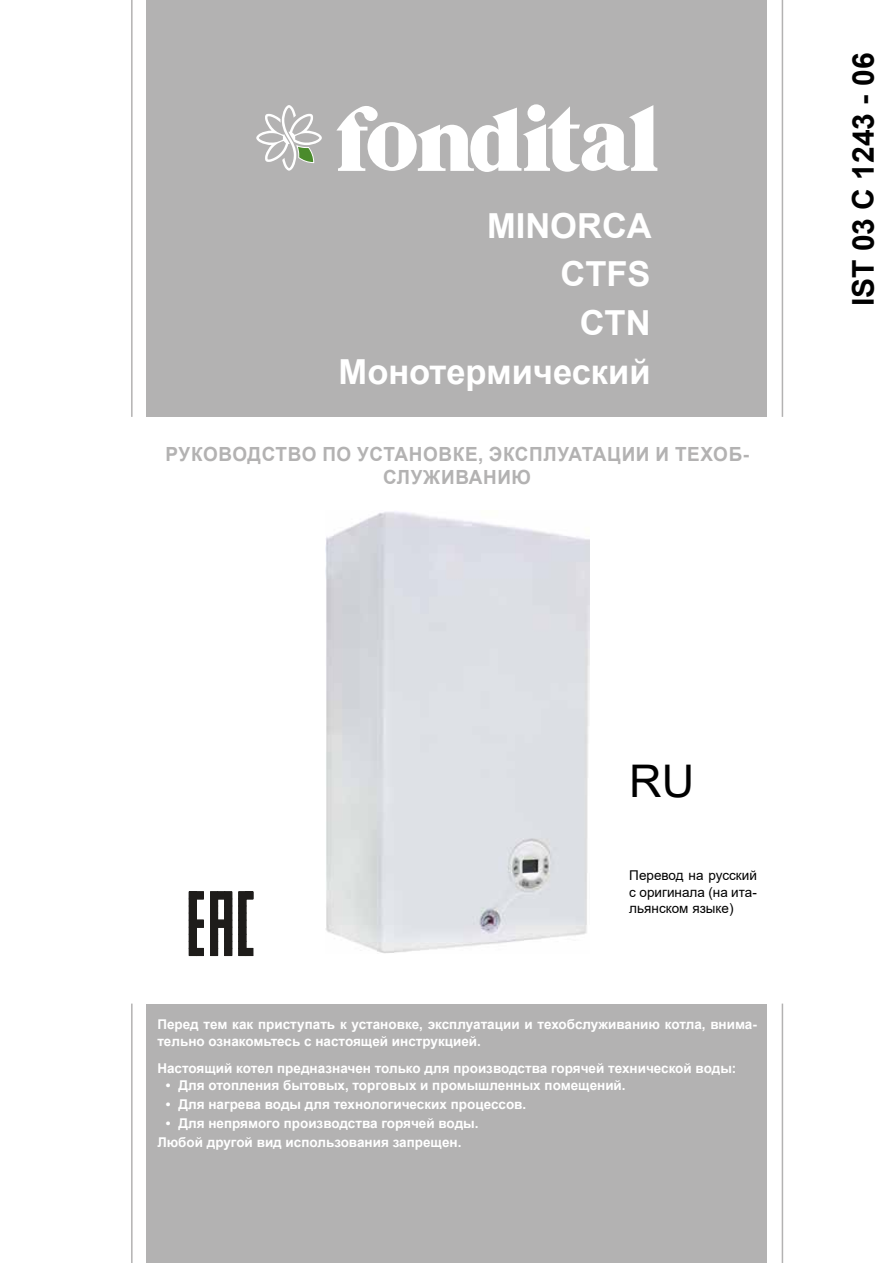
<style>
.page{position:relative;width:893px;height:1263px;background:#fff}
.page>*{position:absolute;margin:0;border:0;box-sizing:border-box;transform-origin:0 0}
.t1{font:45px "Arial";color:#000}
.t2{font:700 34.5px/48.6px "Arial";color:#fff;text-align:right}
.t3{font:700 30px "Arial";color:#000}
.t4{font:700 19.5px/23.4px "Arial";letter-spacing:.035em;color:#b3b2b2;text-align:center}
.t5{font:700 13.5px/16.2px "Arial";color:#fff}
.t6{font:13.5px/16.2px "Arial";color:#000;text-align:justify}
</style>
<div class="page">
<div style="left:146px;top:0;width:620px;height:417px;background:#b3b2b2"></div>
<hr style="left:131px;top:0;width:2px;height:417px;background:#b3b2b2">
<hr style="left:782px;top:0;width:1px;height:417px;background:#b3b2b2">
<div style="left:146px;top:1003px;width:620px;height:260px;background:#b3b2b2"></div>
<hr style="left:131px;top:1003px;width:2px;height:260px;background:#b3b2b2">
<hr style="left:782px;top:1003px;width:1px;height:260px;background:#b3b2b2">
<svg style="left:336px;top:105px;width:321px;height:67px"></svg>
<svg style="left:256px;top:105px;width:66px;height:66px"></svg>
<div style="left:210px;top:892px;width:8px;height:7px;background:#1e1c1a"></div>
<div style="left:218px;top:892px;width:7px;height:7px;background:#1e1c1a"></div>
<div style="left:225px;top:892px;width:7px;height:7px;background:#1e1c1a"></div>
<div style="left:189px;top:899px;width:7px;height:7px;background:#1e1c1a"></div>
<div style="left:210px;top:899px;width:8px;height:7px;background:#1e1c1a"></div>
<div style="left:225px;top:899px;width:7px;height:7px;background:#1e1c1a"></div>
<div style="left:239px;top:899px;width:7px;height:7px;background:#1e1c1a"></div>
<div style="left:189px;top:906px;width:7px;height:7px;background:#1e1c1a"></div>
<div style="left:210px;top:906px;width:8px;height:7px;background:#1e1c1a"></div>
<div style="left:225px;top:906px;width:7px;height:7px;background:#1e1c1a"></div>
<div style="left:239px;top:906px;width:7px;height:7px;background:#1e1c1a"></div>
<div style="left:189px;top:913px;width:7px;height:7px;background:#1e1c1a"></div>
<div style="left:210px;top:913px;width:8px;height:7px;background:#1e1c1a"></div>
<div style="left:225px;top:913px;width:7px;height:7px;background:#1e1c1a"></div>
<div style="left:239px;top:913px;width:7px;height:7px;background:#1e1c1a"></div>
<div style="left:210px;top:920px;width:8px;height:7px;background:#1e1c1a"></div>
<div style="left:218px;top:920px;width:7px;height:7px;background:#1e1c1a"></div>
<div style="left:225px;top:920px;width:7px;height:7px;background:#1e1c1a"></div>
<div style="left:239px;top:920px;width:7px;height:7px;background:#1e1c1a"></div>
<div style="left:189px;top:927px;width:7px;height:7px;background:#1e1c1a"></div>
<div style="left:210px;top:927px;width:8px;height:7px;background:#1e1c1a"></div>
<div style="left:225px;top:927px;width:7px;height:7px;background:#1e1c1a"></div>
<div style="left:239px;top:927px;width:7px;height:7px;background:#1e1c1a"></div>
<div style="left:189px;top:934px;width:7px;height:7px;background:#1e1c1a"></div>
<div style="left:210px;top:934px;width:8px;height:7px;background:#1e1c1a"></div>
<div style="left:225px;top:934px;width:7px;height:7px;background:#1e1c1a"></div>
<div style="left:239px;top:934px;width:7px;height:7px;background:#1e1c1a"></div>
<div style="left:189px;top:941px;width:7px;height:7px;background:#1e1c1a"></div>
<div style="left:210px;top:941px;width:8px;height:7px;background:#1e1c1a"></div>
<div style="left:225px;top:941px;width:7px;height:7px;background:#1e1c1a"></div>
<div style="left:239px;top:941px;width:7px;height:7px;background:#1e1c1a"></div>
<div style="left:210px;top:948px;width:8px;height:7px;background:#1e1c1a"></div>
<div style="left:225px;top:948px;width:7px;height:7px;background:#1e1c1a"></div>
<div style="left:239px;top:948px;width:7px;height:7px;background:#1e1c1a"></div>
<div style="left:246px;top:948px;width:7px;height:7px;background:#1e1c1a"></div>
<hr style="left:196px;top:892px;width:1px;height:63px;background:#1e1c1a">
<hr style="left:224px;top:892px;width:1px;height:63px;background:#1e1c1a">
<hr style="left:246px;top:892px;width:1px;height:63px;background:#1e1c1a">
<svg style="left:239px;top:955px;width:14px;height:1px"></svg>
<svg style="left:189px;top:948px;width:15px;height:8px"></svg>
<svg style="left:189px;top:920px;width:15px;height:8px"></svg>
<svg style="left:239px;top:891px;width:15px;height:9px"></svg>
<svg style="left:211px;top:891px;width:21px;height:1px"></svg>
<svg style="left:189px;top:891px;width:15px;height:9px"></svg>
<img style="left:325px;top:512px;width:264px;height:441px">
<h2 class="t2" style="left:339px;top:202px;width:315px">MINORCA<br>CTFS<br>CTN<br>Монотермический</h2>
<h3 class="t4" style="left:166px;top:442px;width:585px">РУКОВОДСТВО ПО УСТАНОВКЕ, ЭКСПЛУАТАЦИИ И ТЕХОБ-<br>СЛУЖИВАНИЮ</h3>
<h3 class="t3" style="left:842px;top:306px;width:255px;rotate:-90deg">IST 03 C 1243 - 06</h3>
<h1 class="t1" style="left:629px;top:750px;width:66px">RU</h1>
<p class="t6" style="left:629px;top:867px;width:129px">Перевод на русский с оригинала (на ита&shy;льянском языке)</p>
<p class="t5" style="left:157px;top:1017px;width:601px">Перед тем как приступать к установке, эксплуатации и техобслуживанию котла, внима&shy;тельно ознакомьтесь с настоящей инструкцией.</p>
<p class="t5" style="left:157px;top:1060px;width:580px">Настоящий котел предназначен только для производства горячей технической воды:</p>
<p class="t5" style="left:166px;top:1077px;width:461px">• Для отопления бытовых, торговых и промышленных помещений.</p>
<p class="t5" style="left:166px;top:1096px;width:362px">• Для нагрева воды для технологических процессов.</p>
<p class="t5" style="left:157px;top:1113px;width:323px;line-height:19.6px;text-indent:9px">• Для непрямого производства горячей воды.<br>Любой другой вид использования запрещен.</p>
</div>
